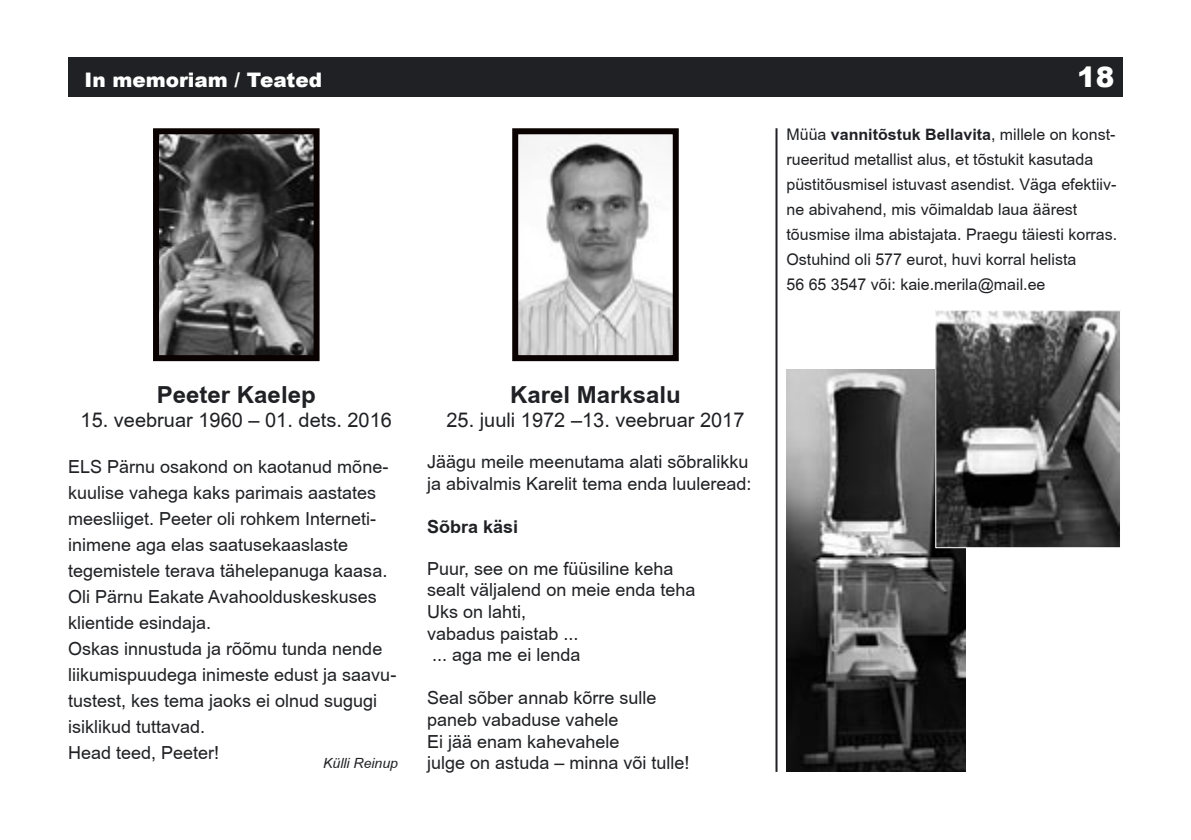
<style>
.page{position:relative;width:1191px;height:840px;background:#fff}
.page>*{position:absolute;margin:0;border:0;box-sizing:border-box;transform-origin:0 0}
.t1{font:900 28px "Arial";color:#fff}
.t2{font:700 24px "EE Arial";color:#202124}
.t3{font:20px "EE Arial";color:#202124}
.t4{font:900 20px "Arial";color:#fff}
.t5{font:18px/26px "EE Arial";color:#202124}
.t6{font:700 18px "EE Arial";color:#202124}
.t7{font:16px/25px "EE Arial";color:#202124}
.t8{font:italic 14px "EE Arial";color:#202124}
.s1{font-weight:700}
</style>
<div class="page">
<div style="left:68px;top:57px;width:1055px;height:39px;background:#202124"></div>
<hr style="left:775px;top:128px;width:2px;height:643px;background:#202124">
<img style="left:519px;top:135px;width:153px;height:219px">
<div style="left:512px;top:128px;width:167px;height:233px;border:6px solid #0a0200"></div>
<img style="left:160px;top:135px;width:152px;height:219px">
<div style="left:153px;top:128px;width:166px;height:233px;border:6px solid #0a0200"></div>
<img style="left:786px;top:369px;width:179px;height:402px">
<img style="left:937px;top:312px;width:182px;height:234px">
<div style="left:935px;top:310px;width:186px;height:238px;border:1px solid #fff"></div>
<p class="t4" style="left:85px;top:65px;width:239px">In memoriam / Teated</p>
<h1 class="t1" style="left:1077px;top:56px;width:39px">18</h1>
<p class="t7" style="left:786px;top:122px;width:332px">Müüa <span class="s1">vannitõstuk Bellavita</span>, millele on konst&shy;rueeritud metallist alus, et tõstukit kasutada püstitõusmisel istuvast asendist. Väga efektiiv&shy;ne abivahend, mis võimaldab laua äärest tõusmise ilma abistajata. Praegu täiesti korras.<br>Ostuhind oli 577 eurot, huvi korral helista<br>56 65 3547 või: kaie.merila@mail.ee</p>
<h2 class="t2" style="left:157px;top:381px;width:160px">Peeter Kaelep</h2>
<p class="t3" style="left:81px;top:409px;width:313px">15. veebruar 1960 – 01. dets. 2016</p>
<p class="t5" style="left:68px;top:453px;width:330px">ELS Pärnu osakond on kaotanud mõne&shy;kuulise vahega kaks parimais aastates meesliiget. Peeter oli rohkem Interneti&shy;inimene aga elas saatusekaaslaste tegemistele terava tähelepanuga kaasa.<br>Oli Pärnu Eakate Avahoolduskeskuses klientide esindaja.<br>Oskas innustuda ja rõõmu tunda nende liikumispuudega inimeste edust ja saavu&shy;tustest, kes tema jaoks ei olnud sugugi isiklikud tuttavad.<br>Head teed, Peeter!</p>
<h2 class="t2" style="left:510px;top:381px;width:172px">Karel Marksalu</h2>
<p class="t3" style="left:446px;top:409px;width:299px">25. juuli 1972 –13. veebruar 2017</p>
<p class="t5" style="left:427px;top:451px;width:326px;line-height:21.6px">Jäägu meile meenutama alati sõbralikku ja abivalmis Karelit tema enda luuleread:</p>
<p class="t6" style="left:427px;top:516px;width:93px">Sõbra käsi</p>
<p class="t5" style="left:427px;top:557px;width:270px;line-height:21.6px">Puur, see on me füüsiline keha sealt väljalend on meie enda teha<br>Uks on lahti,<br>vabadus paistab ...<br>... aga me ei lenda</p>
<p class="t5" style="left:427px;top:687px;width:231px;line-height:21.6px">Seal sõber annab kõrre sulle paneb vabaduse vahele<br>Ei jää enam kahevahele</p>
<p class="t8" style="left:323px;top:755px;width:76px">Külli Reinup</p>
<p class="t5" style="left:427px;top:749px;width:264px">julge on astuda – minna või tulle!</p>
</div>
